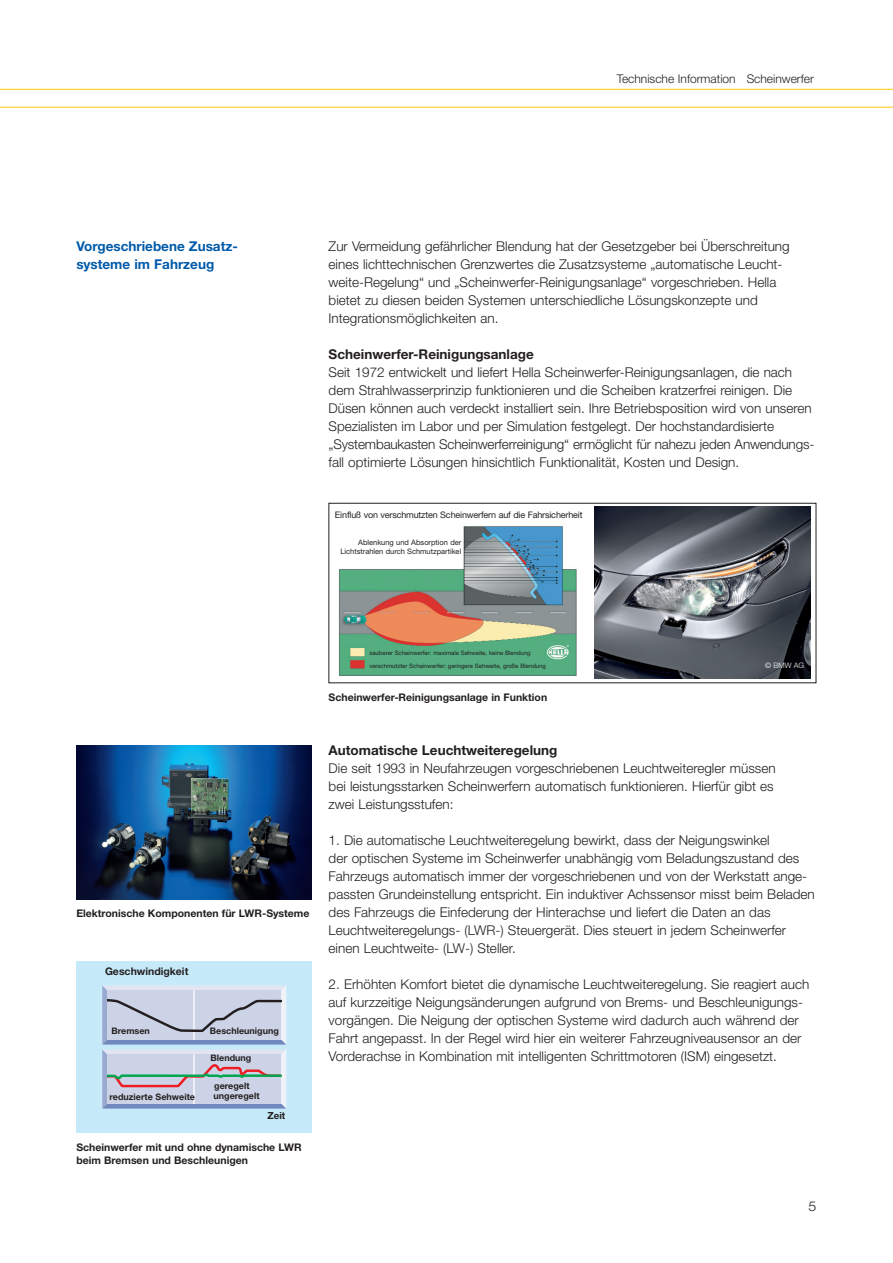
<style>
.page{position:relative;width:893px;height:1263px;background:#fff}
.page>*{position:absolute;margin:0;border:0;box-sizing:border-box;transform-origin:0 0}
.t1{font:300 13.5px/18px "Helvetica Neue";color:#231f20}
.t2{font:700 13.5px "Helvetica Neue";color:#231f20}
.t3{font:700 13.5px/18px "Helvetica Neue";color:#015aaa}
.t4{font:300 13.5px "Helvetica Neue";color:#231f20;scale:1.05 1}
.t5{font:300 12px "Helvetica Neue";color:#231f20}
.t6{font:700 10.5px/13.5px "Helvetica Neue";color:#231f20}
.t7{font:700 9.75px "Helvetica Neue";color:#231f20}
.t8{font:700 9px/10.5px "Helvetica Neue";color:#231f20}
.t9{font:9px "Helvetica Neue";letter-spacing:-.015em;color:#231f20}
.t10{font:7.5px/9px "Helvetica Neue";color:#231f20;text-align:right}
.t11{font:300 7.5px "Helvetica Neue";color:#fff}
.t12{font:6px/12.9px "Helvetica Neue";color:#231f20}
</style>
<div class="page">
<img style="left:338px;top:526px;width:239px;height:150px">
<div style="left:338px;top:540px;width:123px;height:27px;background:#fff"></div>
<hr style="left:0;top:89px;width:893px;height:1px;background:#feca0a">
<hr style="left:0;top:107px;width:893px;height:1px;background:#feca0a">
<div style="left:329px;top:503px;width:487px;height:180px;border:1px solid #231f20"></div>
<img style="left:76px;top:745px;width:236px;height:154px">
<div style="left:76px;top:961px;width:236px;height:172px;background:#c6eafa"></div>
<svg style="left:102px;top:985px;width:184px;height:123px;background:#c0c8db"></svg>
<img style="left:594px;top:507px;width:216px;height:172px">
<p class="t5" style="left:617px;top:75px;width:199px">Technische Information Scheinwerfer</p>
<p class="t3" style="left:76px;top:238px;width:163px">Vorgeschriebene Zusatz&shy;systeme im Fahrzeug</p>
<p class="t1" style="left:329px;top:238px;width:463px">Zur Vermeidung gefährlicher Blendung hat der Gesetzgeber bei Überschreitung eines lichttechnischen Grenzwertes die Zusatzsysteme „automatische Leucht&shy;weite-Regelung“ und „Scheinwerfer-Reinigungsanlage“ vorgeschrieben. Hella bietet zu diesen beiden Systemen unterschiedliche Lösungskonzepte und Integrationsmöglichkeiten an.</p>
<p class="t2" style="left:329px;top:349px;width:207px">Scheinwerfer-Reinigungsanlage</p>
<p class="t1" style="left:329px;top:364px;width:487px">Seit 1972 entwickelt und liefert Hella Scheinwerfer-Reinigungsanlagen, die nach dem Strahlwasserprinzip funktionieren und die Scheiben kratzerfrei reinigen. Die Düsen können auch verdeckt installiert sein. Ihre Betriebsposition wird von unseren Spezialisten im Labor und per Simulation festgelegt. Der hochstandardisierte „Systembaukasten Scheinwerferreinigung“ ermöglicht für nahezu jeden Anwendungs&shy;fall optimierte Lösungen hinsichtlich Funktionalität, Kosten und Design.</p>
<p class="t9" style="left:335px;top:511px;width:249px">Einfluß von verschmutzten Scheinwerfern auf die Fahrsicherheit</p>
<p class="t10" style="left:340px;top:539px;width:122px">Ablenkung und Absorption der<br>Lichtstrahlen durch Schmutzpartikel</p>
<p class="t6" style="left:76px;top:907px;width:235px">Elektronische Komponenten für LWR-Systeme</p>
<p class="t6" style="left:105px;top:965px;width:85px">Geschwindigkeit</p>
<p class="t8" style="left:112px;top:1027px;width:40px">Bremsen</p>
<p class="t8" style="left:210px;top:1027px;width:70px">Beschleunigung</p>
<p class="t8" style="left:211px;top:1053px;width:42px">Blendung</p>
<p class="t8" style="left:109px;top:1092px;width:87px">reduzierte Sehweite</p>
<p class="t8" style="left:213px;top:1081px;width:47px">geregelt ungeregelt</p>
<p class="t7" style="left:267px;top:1112px;width:19px">Zeit</p>
<p class="t6" style="left:76px;top:1141px;width:227px">Scheinwerfer mit und ohne dynamische LWR beim Bremsen und Beschleunigen</p>
<p class="t12" style="left:369px;top:647px;width:178px">sauberer Scheinwerfer: maximale Sehweite, keine Blendung verschmutzter Scheinwerfer: geringere Sehweite, große Blendung</p>
<p class="t6" style="left:329px;top:691px;width:220px">Scheinwerfer-Reinigungsanlage in Funktion</p>
<p class="t11" style="left:765px;top:662px;width:40px">© BMW AG</p>
<p class="t2" style="left:329px;top:745px;width:230px">Automatische Leuchtweiteregelung</p>
<p class="t1" style="left:329px;top:760px;width:448px">Die seit 1993 in Neufahrzeugen vorgeschriebenen Leuchtweiteregler müssen bei leistungsstarken Scheinwerfern automatisch funktionieren. Hierfür gibt es zwei Leistungsstufen:</p>
<p class="t1" style="left:329px;top:832px;width:488px">1. Die automatische Leuchtweiteregelung bewirkt, dass der Neigungswinkel<br>der optischen Systeme im Scheinwerfer unabhängig vom Beladungszustand des Fahrzeugs automatisch immer der vorgeschriebenen und von der Werkstatt ange&shy;passten Grundeinstellung entspricht. Ein induktiver Achssensor misst beim Beladen des Fahrzeugs die Einfederung der Hinterachse und liefert die Daten an das Leuchtweiteregelungs- (LWR-) Steuergerät. Dies steuert in jedem Scheinwerfer einen Leuchtweite- (LW-) Steller.</p>
<p class="t1" style="left:329px;top:976px;width:482px">2. Erhöhten Komfort bietet die dynamische Leuchtweiteregelung. Sie reagiert auch auf kurzzeitige Neigungsänderungen aufgrund von Brems- und Beschleunigungs&shy;vorgängen. Die Neigung der optischen Systeme wird dadurch auch während der Fahrt angepasst. In der Regel wird hier ein weiterer Fahrzeugniveausensor an der Vorderachse in Kombination mit intelligenten Schrittmotoren (ISM) eingesetzt.</p>
<p class="t4" style="left:808px;top:1201px;width:9px">5</p>
</div>
